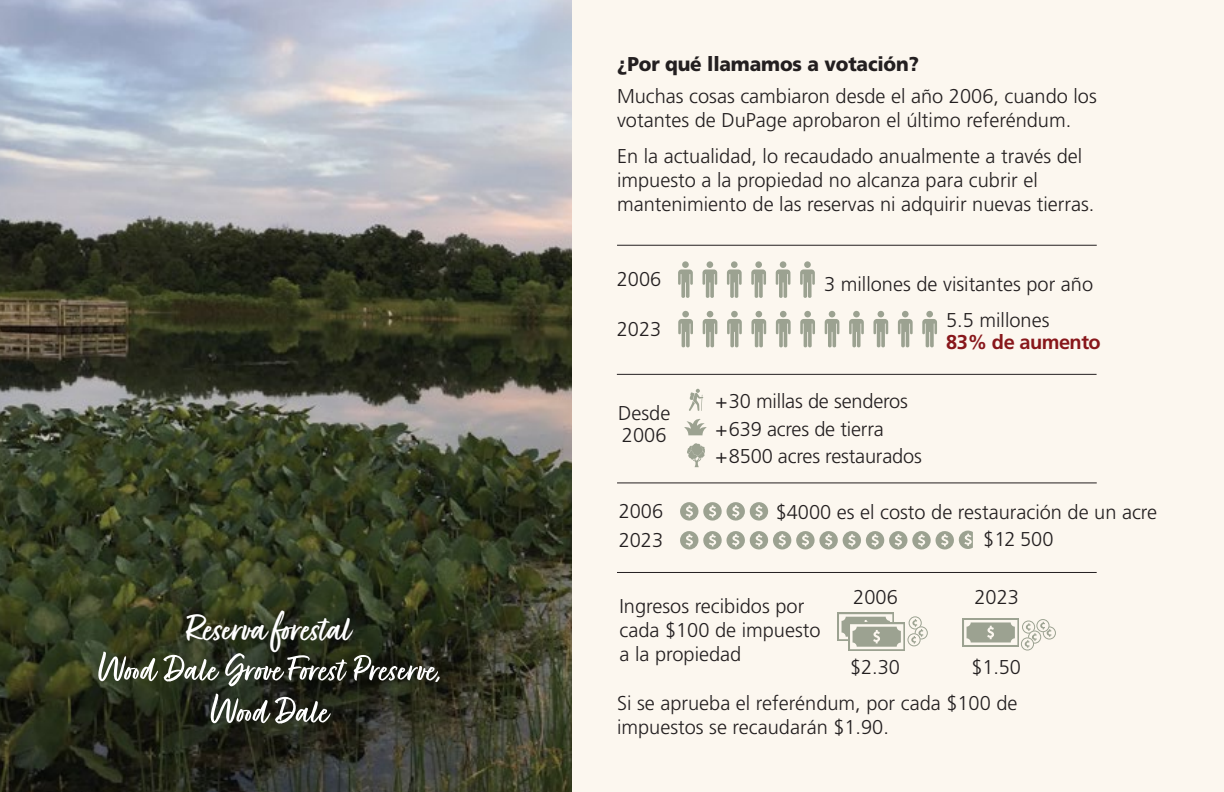
<style>
.page{position:relative;width:1224px;height:792px;background:#fff}
.page>*{position:absolute;margin:0;border:0;box-sizing:border-box;transform-origin:0 0}
.t1{font:42px "Fave Script Bold Pro";color:#fff}
.t2{font:300 20px/24px "Frutiger LT Pro";color:#231f20}
.t3{font:900 20px "Frutiger LT Pro";letter-spacing:-.01em;color:#231f20;scale:.95 1}
.t4{font:700 20px "Frutiger LT Pro";letter-spacing:-.025em;color:#88171b}
</style>
<div class="page">
<img style="left:0;top:0;width:572px;height:489px">
<div style="left:572px;top:0;width:652px;height:792px;background:#fcf7ef"></div>
<svg style="left:684px;top:419px;width:23px;height:16px"></svg>
<svg style="left:687px;top:443px;width:18px;height:24px"></svg>
<svg style="left:689px;top:389px;width:14px;height:22px"></svg>
<svg style="left:702px;top:269px;width:15px;height:29px"></svg>
<div style="left:707px;top:261px;width:6px;height:7px;background:#9ca291;border-radius:50%"></div>
<svg style="left:727px;top:269px;width:15px;height:29px"></svg>
<div style="left:731px;top:261px;width:7px;height:7px;background:#9ca291;border-radius:50%"></div>
<svg style="left:751px;top:269px;width:15px;height:29px"></svg>
<div style="left:755px;top:261px;width:7px;height:7px;background:#9ca291;border-radius:50%"></div>
<svg style="left:776px;top:269px;width:14px;height:29px"></svg>
<div style="left:780px;top:261px;width:6px;height:7px;background:#9ca291;border-radius:50%"></div>
<svg style="left:800px;top:269px;width:15px;height:29px"></svg>
<svg style="left:804px;top:261px;width:7px;height:7px"></svg>
<svg style="left:678px;top:269px;width:15px;height:29px"></svg>
<div style="left:682px;top:261px;width:7px;height:7px;background:#9ca291;border-radius:50%"></div>
<svg style="left:703px;top:311px;width:14px;height:36px"></svg>
<svg style="left:727px;top:319px;width:15px;height:28px"></svg>
<div style="left:731px;top:311px;width:7px;height:6px;background:#9ca291;border-radius:50%"></div>
<svg style="left:751px;top:311px;width:15px;height:36px"></svg>
<svg style="left:776px;top:319px;width:15px;height:28px"></svg>
<div style="left:780px;top:311px;width:7px;height:6px;background:#9ca291;border-radius:50%"></div>
<svg style="left:800px;top:319px;width:15px;height:28px"></svg>
<div style="left:804px;top:311px;width:7px;height:6px;background:#9ca291;border-radius:50%"></div>
<svg style="left:678px;top:319px;width:15px;height:28px"></svg>
<div style="left:682px;top:311px;width:7px;height:6px;background:#9ca291;border-radius:50%"></div>
<svg style="left:825px;top:311px;width:14px;height:36px"></svg>
<svg style="left:849px;top:319px;width:15px;height:28px"></svg>
<div style="left:853px;top:311px;width:7px;height:6px;background:#9ca291;border-radius:50%"></div>
<svg style="left:873px;top:311px;width:15px;height:36px"></svg>
<svg style="left:898px;top:319px;width:15px;height:28px"></svg>
<div style="left:902px;top:311px;width:7px;height:6px;background:#9ca291;border-radius:50%"></div>
<svg style="left:922px;top:319px;width:15px;height:28px"></svg>
<div style="left:926px;top:311px;width:7px;height:6px;background:#9ca291;border-radius:50%"></div>
<hr style="left:617px;top:245px;width:480px;height:1px;background:#231f20">
<hr style="left:617px;top:374px;width:480px;height:1px;background:#231f20">
<hr style="left:617px;top:483px;width:480px;height:1px;background:#231f20">
<hr style="left:617px;top:572px;width:480px;height:1px;background:#231f20">
<svg style="left:680px;top:502px;width:88px;height:19px"></svg>
<svg style="left:680px;top:531px;width:293px;height:18px"></svg>
<div style="left:837px;top:613px;width:57px;height:28px;background:#9ca291"></div>
<div style="left:848px;top:623px;width:57px;height:28px;background:linear-gradient(to right,#afb3a4,#afb3a4)"></div>
<svg style="left:839px;top:614px;width:64px;height:35px"></svg>
<div style="left:909px;top:616px;width:13px;height:13px;border:1px solid #3c4e34;border-radius:50%"></div>
<div style="left:915px;top:626px;width:13px;height:13px;border:1px solid #3c4e34;border-radius:50%"></div>
<div style="left:908px;top:633px;width:13px;height:13px;border:1px solid #3c4e34;border-radius:50%"></div>
<svg style="left:909px;top:617px;width:17px;height:29px"></svg>
<svg style="left:962px;top:618px;width:57px;height:29px"></svg>
<svg style="left:964px;top:620px;width:53px;height:25px"></svg>
<div style="left:1022px;top:621px;width:13px;height:13px;border:1px solid #3c4e34;border-radius:50%"></div>
<div style="left:1021px;top:637px;width:13px;height:13px;border:1px solid #3c4e34;border-radius:50%"></div>
<div style="left:1043px;top:626px;width:13px;height:14px;border:1px solid #3c4e34;border-radius:50%"></div>
<div style="left:1036px;top:619px;width:14px;height:13px;border:1px solid #3c4e34;border-radius:50%"></div>
<svg style="left:1023px;top:620px;width:31px;height:30px"></svg>
<img style="left:0;top:489px;width:572px;height:303px">
<svg style="left:98px;top:652px;width:121px;height:30px"></svg>
<svg style="left:225px;top:653px;width:122px;height:33px;background:#54584e"></svg>
<svg style="left:354px;top:655px;width:86px;height:27px"></svg>
<svg style="left:211px;top:694px;width:120px;height:30px"></svg>
<h1 class="t1" style="left:186px;top:605px;width:165px">Reserva forestal</h1>
<p class="t3" style="left:617px;top:52px;width:319px">¿Por qué llamamos a votación?</p>
<p class="t2" style="left:617px;top:84px;width:481px">Muchas cosas cambiaron desde el año 2006, cuando los votantes de DuPage aprobaron el último referéndum.</p>
<p class="t2" style="left:617px;top:144px;width:479px">En la actualidad, lo recaudado anualmente a través del impuesto a la propiedad no alcanza para cubrir el mantenimiento de las reservas ni adquirir nuevas tierras.</p>
<p class="t2" style="left:617px;top:268px;width:46px">2006</p>
<p class="t2" style="left:617px;top:317px;width:46px">2023</p>
<p class="t2" style="left:618px;top:402px;width:54px;line-height:22px">Desde<br>2006</p>
<p class="t2" style="left:619px;top:499px;width:46px">2006</p>
<p class="t2" style="left:619px;top:529px;width:46px">2023</p>
<p class="t2" style="left:824px;top:272px;width:270px">3 millones de visitantes por año</p>
<p class="t2" style="left:946px;top:309px;width:105px">5.5 millones</p>
<p class="t2" style="left:715px;top:388px;width:208px;line-height:27.4px">+30 millas de senderos +639 acres de tierra +8500 acres restaurados</p>
<p class="t4" style="left:946px;top:331px;width:156px">83% de aumento</p>
<p class="t2" style="left:983px;top:498px;width:176px;line-height:27.4px;text-indent:-208px">$4000 es el costo de restauración de un acre $12 500</p>
<p class="t2" style="left:619px;top:595px;width:203px">Ingresos recibidos por cada $100 de impuesto a la propiedad</p>
<p class="t2" style="left:853px;top:585px;width:46px">2006</p>
<p class="t2" style="left:975px;top:585px;width:46px">2023</p>
<p class="t2" style="left:850px;top:655px;width:52px">$2.30</p>
<p class="t2" style="left:972px;top:655px;width:51px">$1.50</p>
<p class="t2" style="left:617px;top:691px;width:402px">Si se aprueba el referéndum, por cada $100 de impuestos se recaudarán $1.90.</p>
</div>
